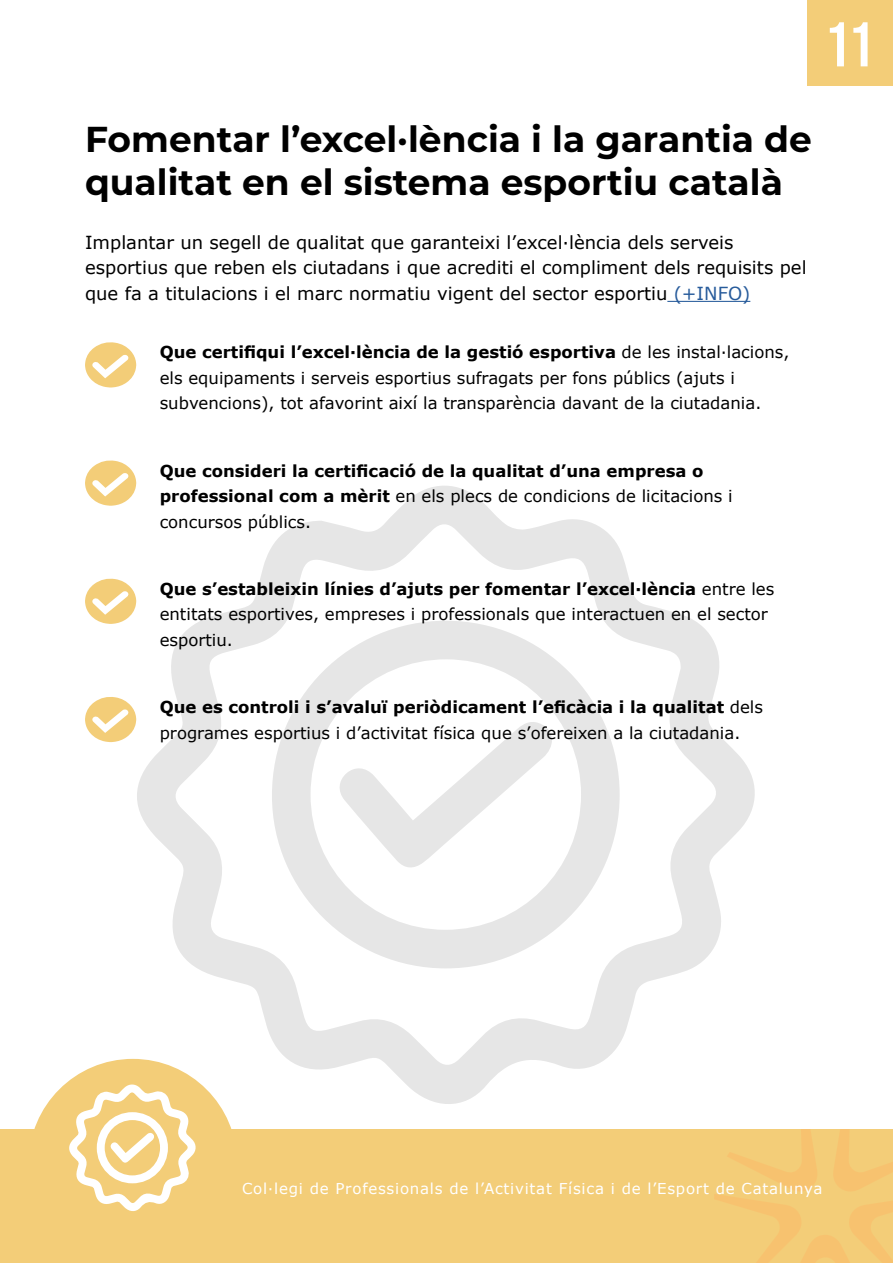
<style>
.page{position:relative;width:893px;height:1263px;background:#fff}
.page>*{position:absolute;margin:0;border:0;box-sizing:border-box;transform-origin:0 0}
.t1{font:63px "Bebas Neue";color:#fff}
.t2{font:700 36px/43.2px "Montserrat";color:#000}
.t3{font:18px/25.5px "Verdana";color:#000}
.t4{font:16.5px/25.5px "Verdana";color:#000}
.t5{font:700 16.5px/25.5px "Verdana";color:#000}
.t6{font:15px "Verdana";letter-spacing:.05em;color:#fff}
.s1{color:#275b9b}
.s2{font-weight:700}
.s3{font-weight:400}
</style>
<div class="page">
<svg style="left:135px;top:484px;width:620px;height:620px"></svg>
<svg style="left:272px;top:621px;width:348px;height:347px"></svg>
<svg style="left:337px;top:719px;width:218px;height:151px"></svg>
<hr style="left:667px;top:301px;width:83px;height:1px;background:#275b9b">
<div style="left:808px;top:0;width:85px;height:85px;background:#f3cd78"></div>
<div style="left:0;top:1130px;width:893px;height:133px;background:#f3cd78"></div>
<svg style="left:715px;top:1130px;width:178px;height:133px"></svg>
<svg style="left:85px;top:342px;width:51px;height:45px"></svg>
<svg style="left:85px;top:460px;width:51px;height:46px"></svg>
<svg style="left:85px;top:578px;width:51px;height:46px"></svg>
<svg style="left:85px;top:696px;width:51px;height:46px"></svg>
<svg style="left:29px;top:1059px;width:208px;height:152px"></svg>
<h1 class="t1" style="left:825px;top:9px;width:50px">11</h1>
<h2 class="t2" style="left:85px;top:116px;width:728px">Fomentar l’excel·lència i la garantia de qualitat en el sistema esportiu català</h2>
<p class="t3" style="left:85px;top:229px;width:723px">Implantar un segell de qualitat que garanteixi l’excel·lència dels serveis esportius que reben els ciutadans i que acrediti el compliment dels requisits pel que fa a titulacions i el marc normatiu vigent del sector esportiu <span class="s1">(+INFO)</span></p>
<p class="t4" style="left:160px;top:340px;width:631px"><span class="s2">Que certifiqui l’excel·lència de la gestió esportiva</span> de les instal·lacions, els equipaments i serveis esportius sufragats per fons públics (ajuts i subvencions), tot afavorint així la transparència davant de la ciutadania.</p>
<p class="t5" style="left:160px;top:458px;width:575px">Que consideri la certificació de la qualitat d’una empresa o professional com a mèrit <span class="s3">en els plecs de condicions de licitacions i concursos públics.</span></p>
<p class="t4" style="left:160px;top:576px;width:616px"><span class="s2">Que s’estableixin línies d’ajuts per fomentar l’excel·lència</span> entre les entitats esportives, empreses i professionals que interactuen en el sector esportiu.</p>
<p class="t4" style="left:160px;top:694px;width:605px"><span class="s2">Que es controli i s’avaluï periòdicament l’eficàcia i la qualitat</span> dels programes esportius i d’activitat física que s’ofereixen a la ciutadania.</p>
<p class="t6" style="left:242px;top:1178px;width:582px">Col·legi de Professionals de l’Activitat Física i de l’Esport de Catalunya</p>
</div>
